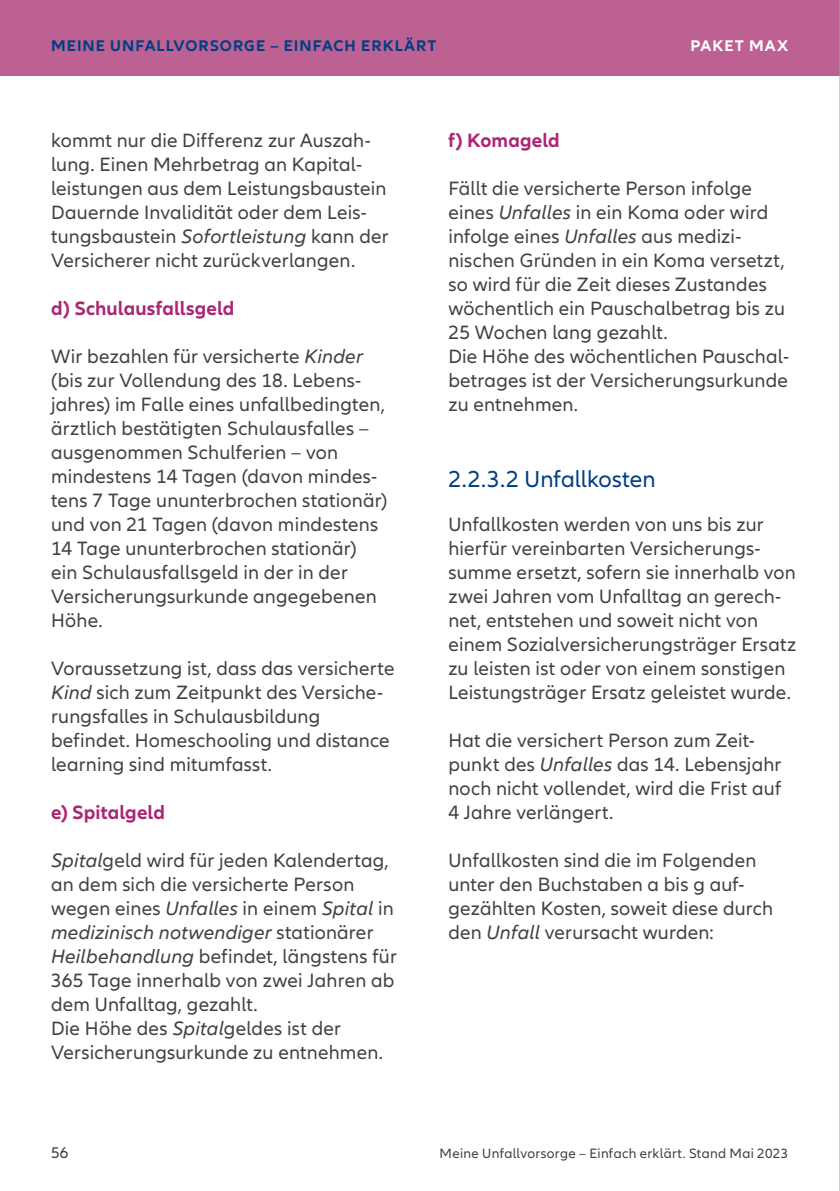
<style>
.page{position:relative;width:840px;height:1191px;background:#fff}
.page>*{position:absolute;margin:0;border:0;box-sizing:border-box;transform-origin:0 0}
.t1{font:24px "Allianz Neo";color:#003e84}
.t2{font:20px/24px "Allianz Neo";letter-spacing:.01em;color:#414140}
.t3{font:700 20px "Allianz Neo";letter-spacing:.005em;color:#ab2673}
.t4{font:700 16px "Allianz Neo";letter-spacing:.065em;color:#003e84}
.t5{font:700 16px "Allianz Neo";letter-spacing:.065em;color:#fff}
.t6{font:16px "Allianz Neo";color:#414140}
.t7{font:14px "Allianz Neo";letter-spacing:.02em;color:#414140}
.s1{font-style:italic}
</style>
<div class="page">
<div style="left:0;top:0;width:839px;height:75px;background:#bd6192"></div>
<hr style="left:839px;top:0;width:1px;height:1191px;background:#9c9d9d">
<p class="t4" style="left:51px;top:36px;width:387px">MEINE UNFALLVORSORGE – EINFACH ERKLÄRT</p>
<p class="t5" style="left:690px;top:36px;width:99px">PAKET MAX</p>
<p class="t2" style="left:51px;top:129px;width:339px">kommt nur die Differenz zur Auszah&shy;lung. Einen Mehrbetrag an Kapital&shy;leistungen aus dem Leistungsbaustein Dauernde Invalidität oder dem Leis&shy;tungsbaustein <span class="s1">Sofortleistung</span> kann der Versicherer nicht zurückverlangen.</p>
<p class="t3" style="left:51px;top:297px;width:185px">d) Schulausfallsgeld</p>
<p class="t2" style="left:51px;top:345px;width:338px">Wir bezahlen für versicherte <span class="s1">Kinder </span>(bis zur Vollendung des 18. Lebens&shy;jahres) im Falle eines unfallbedingten, ärztlich bestätigten Schulausfalles – ausgenommen Schulferien – von mindestens 14 Tagen (davon mindes&shy;tens 7 Tage ununterbrochen stationär) und von 21 Tagen (davon mindestens 14 Tage ununterbrochen stationär) ein Schulausfallsgeld in der in der Versicherungsurkunde angegebenen Höhe.</p>
<p class="t2" style="left:51px;top:657px;width:345px">Voraussetzung ist, dass das versicherte <span class="s1">Kind</span> sich zum Zeitpunkt des Versiche&shy;rungsfalles in Schulausbildung befindet. Homeschooling und distance learning sind mitumfasst.</p>
<p class="t3" style="left:51px;top:801px;width:115px">e) Spitalgeld</p>
<p class="t2" style="left:51px;top:849px;width:347px"><span class="s1">Spital</span>geld wird für jeden Kalendertag, an dem sich die versicherte Person wegen eines <span class="s1">Unfalles</span> in einem <span class="s1">Spital</span> in <span class="s1">medizinisch notwendiger</span> stationärer <span class="s1">Heilbehandlung</span> befindet, längstens für 365 Tage innerhalb von zwei Jahren ab dem Unfalltag, gezahlt.<br>Die Höhe des <span class="s1">Spital</span>geldes ist der Versicherungsurkunde zu entnehmen.</p>
<p class="t3" style="left:448px;top:129px;width:113px">f) Komageld</p>
<p class="t2" style="left:448px;top:177px;width:342px">Fällt die versicherte Person infolge eines <span class="s1">Unfalles</span> in ein Koma oder wird infolge eines <span class="s1">Unfalles</span> aus medizi&shy;nischen Gründen in ein Koma versetzt, so wird für die Zeit dieses Zustandes wöchentlich ein Pauschalbetrag bis zu 25 Wochen lang gezahlt.<br>Die Höhe des wöchentlichen Pauschal&shy;betrages ist der Versicherungsurkunde zu entnehmen.</p>
<p class="t1" style="left:448px;top:465px;width:208px">2.2.3.2 Unfallkosten</p>
<p class="t2" style="left:448px;top:513px;width:349px">Unfallkosten werden von uns bis zur hierfür vereinbarten Versicherungs&shy;summe ersetzt, sofern sie innerhalb von zwei Jahren vom Unfalltag an gerech&shy;net, entstehen und soweit nicht von einem Sozialversicherungsträger Ersatz zu leisten ist oder von einem sonstigen Leistungsträger Ersatz geleistet wurde.</p>
<p class="t2" style="left:448px;top:729px;width:334px">Hat die versichert Person zum Zeit&shy;punkt des <span class="s1">Unfalles</span> das 14. Lebensjahr noch nicht vollendet, wird die Frist auf 4 Jahre verlängert.</p>
<p class="t2" style="left:448px;top:849px;width:326px">Unfallkosten sind die im Folgenden unter den Buchstaben a bis g auf&shy;gezählten Kosten, soweit diese durch den <span class="s1">Unfall</span> verursacht wurden:</p>
<p class="t6" style="left:51px;top:1143px;width:19px">56</p>
<p class="t7" style="left:439px;top:1145px;width:350px">Meine Unfallvorsorge – Einfach erklärt. Stand Mai 2023</p>
</div>
